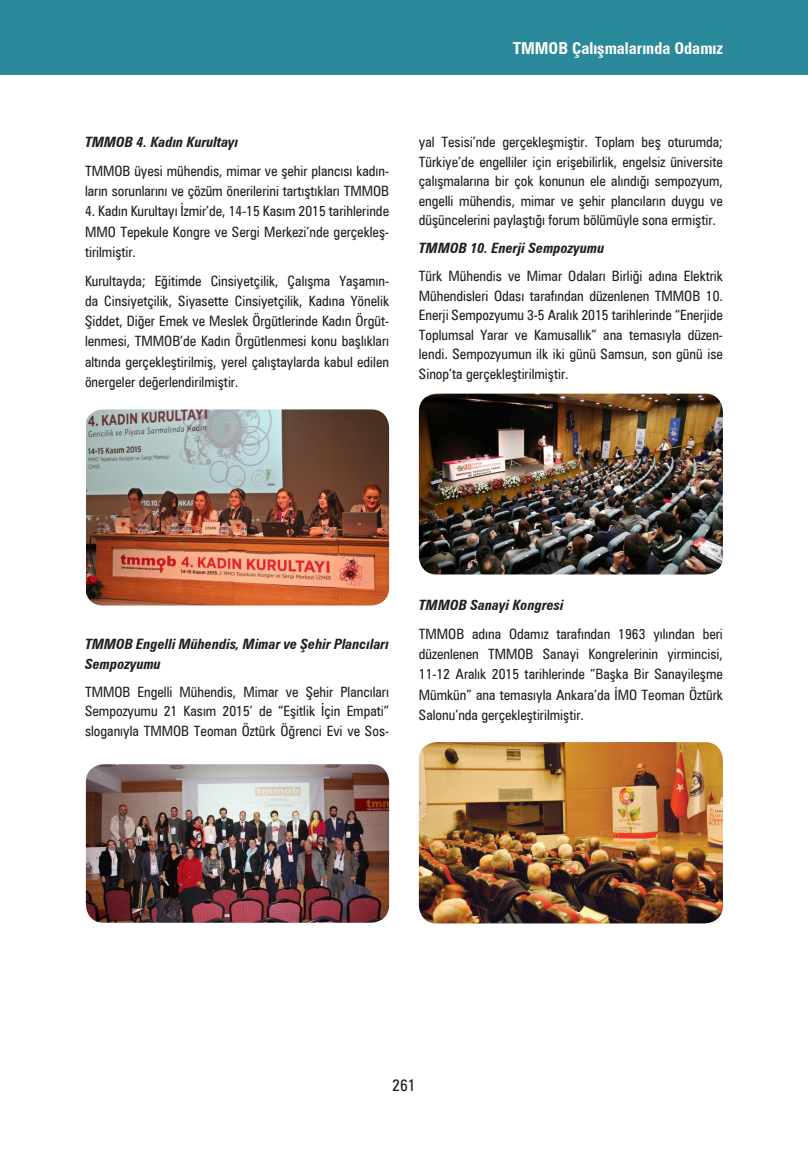
<style>
.page{position:relative;width:808px;height:1149px;background:#fff}
.page>*{position:absolute;margin:0;border:0;box-sizing:border-box;transform-origin:0 0}
.t1{font:700 condensed 16.5px "Zurich BT";color:#fff}
.t2{font:condensed 16.5px "Zurich BT";color:#231f20}
.calismarap_metin{font:condensed 14.25px/20.2px "Zurich BT";color:#231f20;text-align:justify}
.calismarap_metin-2{font:italic 700 condensed 14.25px/19.5px "Zurich BT";color:#231f20}
</style>
<div class="page">
<div style="left:0;top:0;width:808px;height:75px;background:#2a899a"></div>
<img style="left:419px;top:742px;width:304px;height:181px">
<img style="left:86px;top:409px;width:303px;height:196px">
<img style="left:419px;top:393px;width:304px;height:181px">
<img style="left:86px;top:764px;width:303px;height:158px">
<p class="t1" style="left:513px;top:38px;width:212px">TMMOB Çalışmalarında Odamız</p>
<p class="calismarap_metin-2" style="left:85px;top:132px;width:155px">TMMOB 4. Kadın Kurultayı</p>
<p class="calismarap_metin" style="left:85px;top:160px;width:306px">TMMOB üyesi mühendis, mimar ve şehir plancısı kadın&shy;ların sorunlarını ve çözüm önerilerini tartıştıkları TMMOB</p>
<p class="calismarap_metin" style="left:85px;top:201px;width:306px">4. Kadın Kurultayı İzmir’de, 14-15 Kasım 2015 tarihlerinde MMO Tepekule Kongre ve Sergi Merkezi’nde gerçekleş&shy;tirilmiştir.</p>
<p class="calismarap_metin" style="left:85px;top:270px;width:306px">Kurultayda; Eğitimde Cinsiyetçilik, Çalışma Yaşamın&shy;da Cinsiyetçilik, Siyasette Cinsiyetçilik, Kadına Yönelik Şiddet, Diğer Emek ve Meslek Örgütlerinde Kadın Örgüt&shy;lenmesi, TMMOB’de Kadın Örgütlenmesi konu başlıkları altında gerçekleştirilmiş, yerel çalıştaylarda kabul edilen önergeler değerlendirilmiştir.</p>
<p class="calismarap_metin" style="left:419px;top:132px;width:306px;line-height:19.5px">yal Tesisi’nde gerçekleşmiştir. Toplam beş oturumda; Türkiye’de engelliler için erişebilirlik, engelsiz üniversite çalışmalarına bir çok konunun ele alındığı sempozyum, engelli mühendis, mimar ve şehir plancıların duygu ve düşüncelerini paylaştığı forum bölümüyle sona ermiştir.</p>
<p class="calismarap_metin-2" style="left:419px;top:238px;width:187px">TMMOB 10. Enerji Sempozyumu</p>
<p class="calismarap_metin" style="left:419px;top:266px;width:306px;line-height:19.5px">Türk Mühendis ve Mimar Odaları Birliği adına Elektrik Mühendisleri Odası tarafından düzenlenen TMMOB 10.<br>Enerji Sempozyumu 3-5 Aralık 2015 tarihlerinde “Enerjide Toplumsal Yarar ve Kamusallık” ana temasıyla düzen&shy;lendi. Sempozyumun ilk iki günü Samsun, son günü ise Sinop’ta gerçekleştirilmiştir.</p>
<p class="calismarap_metin-2" style="left:85px;top:634px;width:306px">TMMOB Engelli Mühendis, Mimar ve Şehir Plancıları<br>Sempozyumu</p>
<p class="calismarap_metin" style="left:85px;top:681px;width:306px;line-height:19.5px">TMMOB Engelli Mühendis, Mimar ve Şehir Plancıları Sempozyumu 21 Kasım 2015’ de “Eşitlik İçin Empati” sloganıyla TMMOB Teoman Öztürk Öğrenci Evi ve Sos-</p>
<p class="calismarap_metin-2" style="left:419px;top:595px;width:146px">TMMOB Sanayi Kongresi</p>
<p class="calismarap_metin" style="left:419px;top:623px;width:306px">TMMOB adına Odamız tarafından 1963 yılından beri düzenlenen TMMOB Sanayi Kongrelerinin yirmincisi, 11-12 Aralık 2015 tarihlerinde “Başka Bir Sanayileşme Mümkün” ana temasıyla Ankara’da İMO Teoman Öztürk Salonu’nda gerçekleştirilmiştir.</p>
<p class="t2" style="left:392px;top:1075px;width:25px">261</p>
</div>
